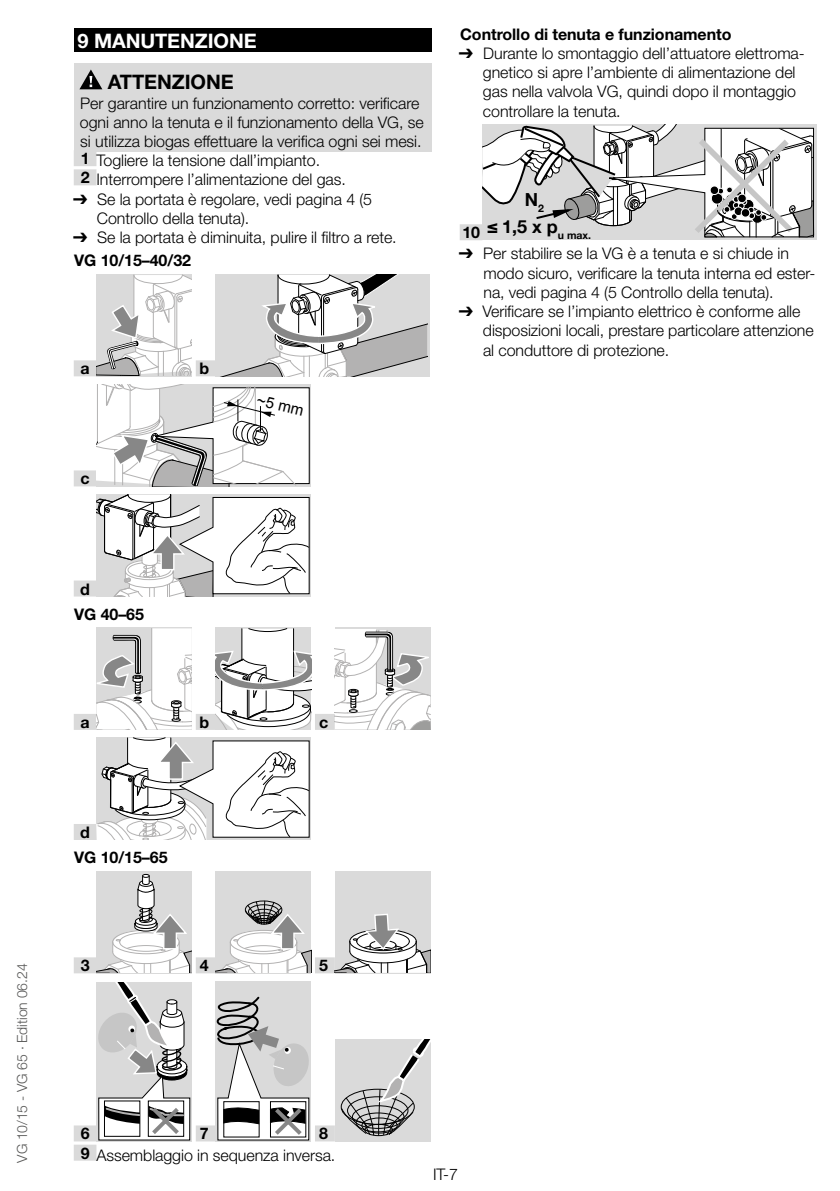
<style>
.page{position:relative;width:840px;height:1191px;background:#fff}
.page>*{position:absolute;margin:0;border:0;box-sizing:border-box;transform-origin:0 0}
.t1{font:700 20px "Helvetica Neue LT Pro";letter-spacing:-.005em;color:#fff}
.t2{font:700 20px "Helvetica Neue LT Pro";letter-spacing:-.005em;color:#000}
.t3{font:700 18px/26.4px "Helvetica Neue";color:#000;text-align:center}
.t4{font:300 16px/19.2px "Helvetica Neue LT Pro";letter-spacing:-.005em;color:#000}
.t5{font:700 16px/25.2px "Helvetica Neue LT Pro";letter-spacing:-.005em;color:#000}
.t6{font:15.4px "Arial";color:#000}
.t7{font:300 14px "Helvetica Neue LT Pro";letter-spacing:-.005em;color:#575756}
.s1{font-weight:700}
.s2{font-family:"Arial Unicode MS";font-weight:400}
.s3{font-family:"Helvetica"}
</style>
<div class="page">
<div style="left:74px;top:28px;width:357px;height:24px;background:#000"></div>
<div style="left:74px;top:64px;width:357px;height:31px;background:#dadada"></div>
<div style="left:74px;top:91px;width:357px;height:60px;background:#dadada"></div>
<div style="left:74px;top:150px;width:22px;height:16px;background:#dadada"></div>
<div style="left:74px;top:169px;width:22px;height:16px;background:#dadada"></div>
<div style="left:74px;top:360px;width:22px;height:16px;background:#dadada"></div>
<div style="left:196px;top:360px;width:19px;height:16px;background:#dadada"></div>
<div style="left:74px;top:470px;width:22px;height:16px;background:#dadada"></div>
<div style="left:74px;top:580px;width:22px;height:16px;background:#dadada"></div>
<div style="left:74px;top:714px;width:22px;height:16px;background:#dadada"></div>
<div style="left:196px;top:714px;width:19px;height:16px;background:#dadada"></div>
<div style="left:315px;top:714px;width:19px;height:16px;background:#dadada"></div>
<div style="left:74px;top:824px;width:22px;height:16px;background:#dadada"></div>
<div style="left:74px;top:957px;width:22px;height:16px;background:#dadada"></div>
<div style="left:196px;top:957px;width:19px;height:16px;background:#dadada"></div>
<div style="left:315px;top:957px;width:19px;height:16px;background:#dadada"></div>
<div style="left:74px;top:1125px;width:22px;height:16px;background:#dadada"></div>
<div style="left:196px;top:1125px;width:19px;height:16px;background:#dadada"></div>
<div style="left:315px;top:1125px;width:19px;height:16px;background:#dadada"></div>
<div style="left:74px;top:1144px;width:22px;height:16px;background:#dadada"></div>
<svg style="left:79px;top:69px;width:23px;height:20px"></svg>
<svg style="left:96px;top:275px;width:96px;height:101px"></svg>
<svg style="left:215px;top:274px;width:212px;height:102px"></svg>
<svg style="left:96px;top:384px;width:213px;height:102px"></svg>
<svg style="left:96px;top:494px;width:213px;height:102px"></svg>
<svg style="left:96px;top:628px;width:96px;height:101px"></svg>
<svg style="left:215px;top:628px;width:96px;height:101px"></svg>
<svg style="left:334px;top:629px;width:96px;height:100px"></svg>
<svg style="left:96px;top:738px;width:213px;height:102px"></svg>
<div style="left:96px;top:871px;width:96px;height:102px;background:#dadada"></div>
<svg style="left:96px;top:874px;width:96px;height:99px"></svg>
<div style="left:215px;top:871px;width:96px;height:102px;background:#dadada"></div>
<svg style="left:215px;top:900px;width:96px;height:73px"></svg>
<div style="left:334px;top:871px;width:96px;height:102px;background:#dadada"></div>
<svg style="left:334px;top:913px;width:96px;height:59px"></svg>
<svg style="left:96px;top:982px;width:95px;height:158px"></svg>
<div style="left:215px;top:981px;width:96px;height:160px;background:#dadada"></div>
<svg style="left:216px;top:996px;width:94px;height:144px"></svg>
<div style="left:334px;top:1039px;width:96px;height:102px;background:#dadada"></div>
<svg style="left:340px;top:1040px;width:90px;height:96px"></svg>
<div style="left:459px;top:224px;width:23px;height:16px;background:#dadada"></div>
<div style="left:482px;top:125px;width:334px;height:115px;background:linear-gradient(to bottom,#d6d6d6,#cecece)"></div>
<svg style="left:482px;top:125px;width:331px;height:113px"></svg>
<p class="t7" style="left:13px;top:1162px;width:200px;rotate:-90deg">VG 10/15 - VG 65 · Edition 06.24</p>
<p class="t1" style="left:77px;top:28px;width:166px">9 MANUTENZIONE</p>
<p class="t2" style="left:108px;top:70px;width:112px">ATTENZIONE</p>
<p class="t4" style="left:80px;top:93px;width:345px">Per garantire un funzionamento corretto: verificare ogni anno la tenuta e il funzionamento della VG, se si utilizza biogas effettuare la verifica ogni sei mesi.<br><span class="s1">1</span> Togliere la tensione dall’impianto.<br><span class="s1">2</span> Interrompere l’alimentazione del gas.</p>
<p class="t4" style="left:97px;top:189px;width:276px;text-indent:-24px"><span class="s2">➔</span> Se la portata è regolare, vedi pagina 4 (5<br>Controllo della tenuta).</p>
<p class="t4" style="left:73px;top:225px;width:325px;line-height:23.2px"><span class="s2">➔</span> Se la portata è diminuita, pulire il filtro a rete.<br><span class="s1">VG 10/15–40/32</span></p>
<p class="t5" style="left:81px;top:356px;width:11px">a</p>
<p class="t5" style="left:199px;top:356px;width:11px">b</p>
<p class="t5" style="left:81px;top:466px;width:11px">c</p>
<p class="t6" style="left:259px;top:390px;width:49px;rotate:13deg">~5 mm</p>
<p class="t5" style="left:460px;top:21px;width:273px">Controllo di tenuta e funzionamento</p>
<p class="t4" style="left:482px;top:43px;width:323px;text-indent:-24px"><span class="s2">➔</span> Durante lo smontaggio dell’attuatore elettroma&shy;gnetico si apre l’ambiente di alimentazione del gas nella valvola VG, quindi dopo il montaggio controllare la tenuta.</p>
<p class="t3" style="left:487px;top:187px;width:105px">N<sub>2<br></sub><span class="s3">≤</span> 1,5 x p<sub>u</sub> <sub>max.</sub></p>
<p class="t4" style="left:483px;top:244px;width:333px;text-indent:-24px"><span class="s2">➔</span> Per stabilire se la VG è a tenuta e si chiude in modo sicuro, verificare la tenuta interna ed ester&shy;na, vedi pagina 4 (5 Controllo della tenuta).</p>
<p class="t4" style="left:482px;top:301px;width:332px;text-indent:-24px"><span class="s2">➔</span> Verificare se l’impianto elettrico è conforme alle disposizioni locali, prestare particolare attenzione al conduttore di protezione.</p>
<p class="t5" style="left:462px;top:220px;width:19px">10</p>
<p class="t5" style="left:74px;top:576px;width:71px;text-indent:6px">d<br>VG 40–65</p>
<p class="t5" style="left:81px;top:709px;width:11px">a</p>
<p class="t5" style="left:199px;top:709px;width:11px">b</p>
<p class="t5" style="left:319px;top:709px;width:11px">c</p>
<p class="t5" style="left:74px;top:819px;width:95px;text-indent:6px">d<br>VG 10/15–65</p>
<p class="t5" style="left:81px;top:952px;width:10px">3</p>
<p class="t5" style="left:200px;top:952px;width:10px">4</p>
<p class="t5" style="left:319px;top:952px;width:10px">5</p>
<p class="t5" style="left:81px;top:1120px;width:10px">6</p>
<p class="t5" style="left:200px;top:1120px;width:10px">7</p>
<p class="t4" style="left:81px;top:1122px;width:256px;line-height:21.2px;text-indent:238px"><span class="s1">8<br>9</span> Assemblaggio in sequenza inversa.</p>
<p class="t4" style="left:433px;top:1164px;width:26px">IT-7</p>
</div>
